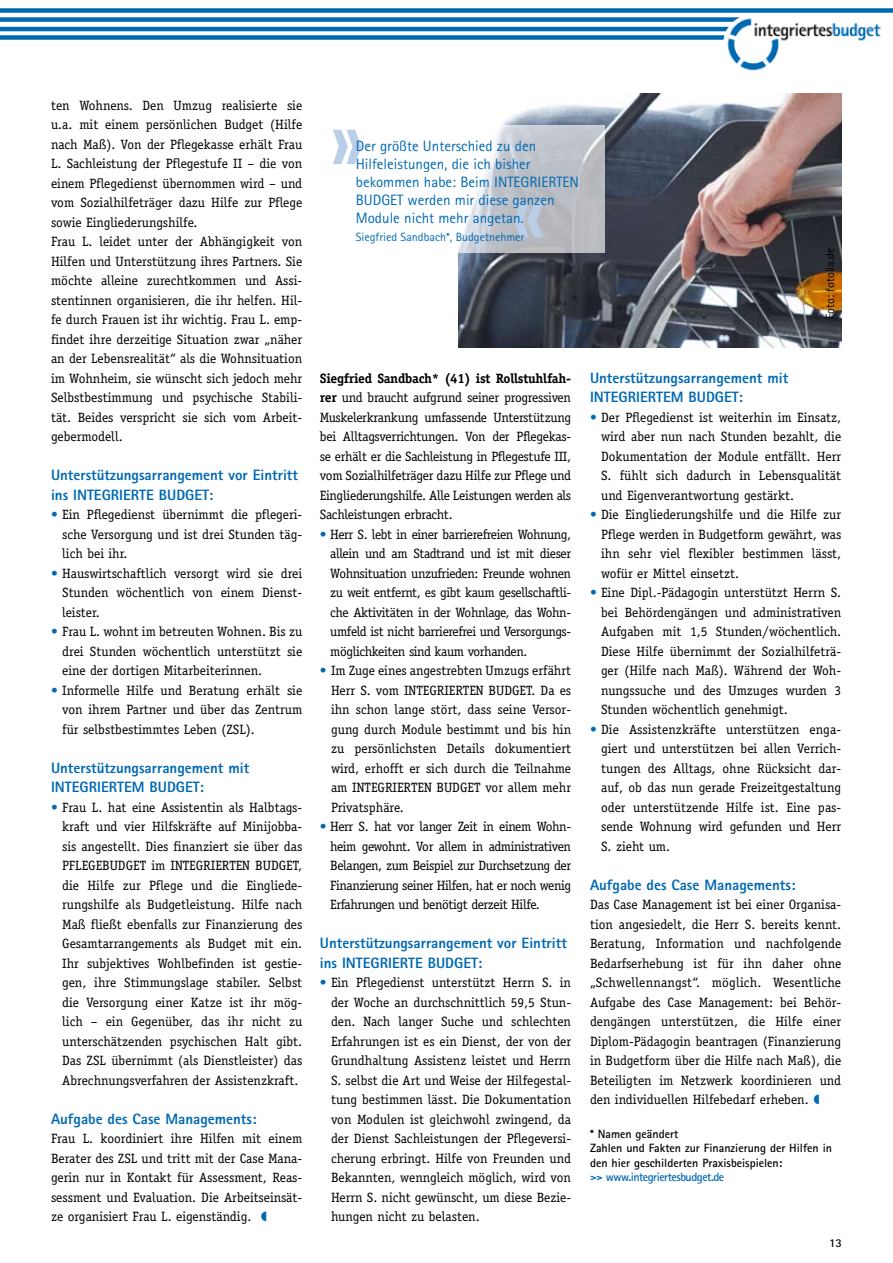
<style>
.page{position:relative;width:893px;height:1263px;background:#fff}
.page>*{position:absolute;margin:0;border:0;box-sizing:border-box;transform-origin:0 0}
.t1{font:700 90px "Rotis Sans Serif";color:#bbcee8}
.t2{font:800 15px/19.5px "Rotis Sans Serif";color:#0069b3}
.t3{font:15px/18px "Rotis Sans Serif";color:#0069b3}
.t4{font:13.5px/19.5px "Officina Serif";color:#000;text-align:justify}
.t5{font:700 12px/14.4px "Rotis Sans Serif";color:#000}
.t6{font:12px "Rotis Sans Serif";color:#0069b3}
.t7{font:12px "Rotis Sans Serif";color:#000}
.s1{color:#0069b3}
.s2{font-weight:700}
.s3{font-family:"Officina Serif";color:#0069b3}
</style>
<div class="page">
<img style="left:458px;top:94px;width:384px;height:253px">
<svg style="left:458px;top:125px;width:146px;height:127px;fill:#bec1c8"></svg>
<div style="left:0;top:8px;width:893px;height:5px;background:#0069b3"></div>
<div style="left:0;top:17px;width:893px;height:5px;background:#0069b3"></div>
<hr style="left:0;top:27px;width:893px;height:4px;background:#0069b3">
<div style="left:0;top:35px;width:893px;height:5px;background:#0069b3"></div>
<div style="left:723px;top:14px;width:61px;height:60px;background:#fff;border-radius:50%"></div>
<div style="left:745px;top:17px;width:148px;height:51px;background:#fff"></div>
<img style="left:726px;top:17px;width:155px;height:54px">
<p class="t4" style="left:51px;top:95px;width:253px;text-align:left">ten Wohnens. Den Umzug realisierte sie u.a. mit einem persönlichen Budget (Hilfe nach Maß). Von der Pflegekasse erhält Frau L. Sachleistung der Pflegestufe II – die von einem Pflegedienst übernommen wird – und vom Sozialhilfeträger dazu Hilfe zur Pflege sowie Eingliederungshilfe.<br>Frau L. leidet unter der Abhängigkeit von Hilfen und Unterstützung ihres Partners. Sie möchte alleine zurechtkommen und Assi&shy;stentinnen organisieren, die ihr helfen. Hil&shy;fe durch Frauen ist ihr wichtig. Frau L. emp&shy;findet ihre derzeitige Situation zwar „näher an der Lebensrealität“ als die Wohnsituation im Wohnheim, sie wünscht sich jedoch mehr Selbstbestimmung und psychische Stabili&shy;tät. Beides verspricht sie sich vom Arbeit&shy;gebermodell.</p>
<p class="t2" style="left:51px;top:465px;width:248px">Unterstützungsarrangement vor Eintritt ins INTEGRIERTE BUDGET:</p>
<p class="t4" style="left:62px;top:505px;width:242px;text-indent:-11px"><span class="s1">•</span> Ein Pflegedienst übernimmt die pflegeri&shy;sche Versorgung und ist drei Stunden täg&shy;lich bei ihr.</p>
<p class="t4" style="left:62px;top:563px;width:242px;text-indent:-11px"><span class="s1">•</span> Hauswirtschaftlich versorgt wird sie drei Stunden wöchentlich von einem Dienst&shy;leister.</p>
<p class="t4" style="left:62px;top:622px;width:242px;text-indent:-11px"><span class="s1">•</span> Frau L. wohnt im betreuten Wohnen. Bis zu drei Stunden wöchentlich unterstützt sie eine der dortigen Mitarbeiterinnen.</p>
<p class="t4" style="left:62px;top:680px;width:242px;text-indent:-11px"><span class="s1">•</span> Informelle Hilfe und Beratung erhält sie von ihrem Partner und über das Zentrum für selbstbestimmtes Leben (ZSL).</p>
<p class="t2" style="left:51px;top:758px;width:200px">Unterstützungsarrangement mit<br>INTEGRIERTEM BUDGET:</p>
<p class="t4" style="left:62px;top:797px;width:242px;text-indent:-11px"><span class="s1">•</span> Frau L. hat eine Assistentin als Halbtags&shy;kraft und vier Hilfskräfte auf Minijobba&shy;sis angestellt. Dies finanziert sie über das PFLEGEBUDGET im INTEGRIERTEN BUDGET, die Hilfe zur Pflege und die Eingliede&shy;rungshilfe als Budgetleistung. Hilfe nach Maß fließt ebenfalls zur Finanzierung des Gesamtarrangements als Budget mit ein.<br>Ihr subjektives Wohlbefinden ist gestie&shy;gen, ihre Stimmungslage stabiler. Selbst die Versorgung einer Katze ist ihr mög&shy;lich – ein Gegenüber, das ihr nicht zu unterschätzenden psychischen Halt gibt.<br>Das ZSL übernimmt (als Dienstleister) das Abrechnungsverfahren der Assistenzkraft.</p>
<p class="t2" style="left:51px;top:1109px;width:207px">Aufgabe des Case Managements:</p>
<p class="t4" style="left:51px;top:1129px;width:253px">Frau L. koordiniert ihre Hilfen mit einem Berater des ZSL und tritt mit der Case Mana&shy;gerin nur in Kontakt für Assessment, Reas&shy;sessment und Evaluation. Die Arbeitseinsät&shy;ze organisiert Frau L. eigenständig.</p>
<h1 class="t1" style="left:329px;top:82px;width:37px">»</h1>
<p class="t3" style="left:356px;top:137px;width:225px">Der größte Unterschied zu den<br>Hilfeleistungen, die ich bisher bekommen habe: Beim INTEGRIERTEN<br>BUDGET werden mir diese ganzen<br>Module nicht mehr angetan.</p>
<p class="t6" style="left:356px;top:230px;width:170px">Siegfried Sandbach*, Budgetnehmer</p>
<h1 class="t1" style="left:546px;top:285px;width:37px;rotate:-180deg">»</h1>
<p class="t7" style="left:823px;top:319px;width:73px;rotate:-90deg">Foto: fotolia.de</p>
<p class="t4" style="left:320px;top:368px;width:253px"><span class="s2">Siegfried Sandbach* (41) ist Rollstuhlfah&shy;rer</span> und braucht aufgrund seiner progressiven Muskelerkrankung umfassende Unterstützung bei Alltagsverrichtungen. Von der Pflegekas&shy;se erhält er die Sachleistung in Pflegestufe III, vom Sozialhilfeträger dazu Hilfe zur Pflege und Eingliederungshilfe. Alle Leistungen werden als Sachleistungen erbracht.</p>
<p class="t4" style="left:330px;top:524px;width:242px;text-indent:-10px"><span class="s1">•</span> Herr S. lebt in einer barrierefreien Wohnung, allein und am Stadtrand und ist mit dieser Wohnsituation unzufrieden: Freunde wohnen zu weit entfernt, es gibt kaum gesellschaftli&shy;che Aktivitäten in der Wohnlage, das Wohn&shy;umfeld ist nicht barrierefrei und Versorgungs&shy;möglichkeiten sind kaum vorhanden.</p>
<p class="t4" style="left:331px;top:661px;width:242px;text-indent:-11px"><span class="s1">•</span> Im Zuge eines angestrebten Umzugs erfährt Herr S. vom INTEGRIERTEN BUDGET. Da es ihn schon lange stört, dass seine Versor&shy;gung durch Module bestimmt und bis hin zu persönlichsten Details dokumentiert wird, erhofft er sich durch die Teilnahme am INTEGRIERTEN BUDGET vor allem mehr Privatsphäre.</p>
<p class="t4" style="left:330px;top:817px;width:242px;text-indent:-10px"><span class="s1">•</span> Herr S. hat vor langer Zeit in einem Wohn&shy;heim gewohnt. Vor allem in administrativen Belangen, zum Beispiel zur Durchsetzung der Finanzierung seiner Hilfen, hat er noch wenig Erfahrungen und benötigt derzeit Hilfe.</p>
<p class="t2" style="left:320px;top:933px;width:248px">Unterstützungsarrangement vor Eintritt ins INTEGRIERTE BUDGET:</p>
<p class="t4" style="left:331px;top:973px;width:242px;text-indent:-11px"><span class="s1">•</span> Ein Pflegedienst unterstützt Herrn S. in der Woche an durchschnittlich 59,5 Stun&shy;den. Nach langer Suche und schlechten Erfahrungen ist es ein Dienst, der von der Grundhaltung Assistenz leistet und Herrn S. selbst die Art und Weise der Hilfegestal&shy;tung bestimmen lässt. Die Dokumentation von Modulen ist gleichwohl zwingend, da der Dienst Sachleistungen der Pflegeversi&shy;cherung erbringt. Hilfe von Freunden und Bekannten, wenngleich möglich, wird von Herrn S. nicht gewünscht, um diese Bezie&shy;hungen nicht zu belasten.</p>
<p class="t2" style="left:590px;top:368px;width:200px">Unterstützungsarrangement mit<br>INTEGRIERTEM BUDGET:</p>
<p class="t4" style="left:601px;top:407px;width:242px;text-indent:-11px"><span class="s1">•</span> Der Pflegedienst ist weiterhin im Einsatz, wird aber nun nach Stunden bezahlt, die Dokumentation der Module entfällt. Herr S. fühlt sich dadurch in Lebensqualität und Eigenverantwortung gestärkt.</p>
<p class="t4" style="left:601px;top:505px;width:242px;text-indent:-11px"><span class="s1">•</span> Die Eingliederungshilfe und die Hilfe zur Pflege werden in Budgetform gewährt, was ihn sehr viel flexibler bestimmen lässt, wofür er Mittel einsetzt.</p>
<p class="t4" style="left:601px;top:583px;width:242px;text-indent:-11px"><span class="s1">•</span> Eine Dipl.-Pädagogin unterstützt Herrn S. bei Behördengängen und administrativen Aufgaben mit 1,5 Stunden/wöchentlich.<br>Diese Hilfe übernimmt der Sozialhilfeträ&shy;ger (Hilfe nach Maß). Während der Woh&shy;nungssuche und des Umzuges wurden 3<br>Stunden wöchentlich genehmigt.</p>
<p class="t4" style="left:601px;top:719px;width:242px;text-indent:-11px"><span class="s1">•</span> Die Assistenzkräfte unterstützen enga&shy;giert und unterstützen bei allen Verrich&shy;tungen des Alltags, ohne Rücksicht dar&shy;auf, ob das nun gerade Freizeitgestaltung oder unterstützende Hilfe ist. Eine pas&shy;sende Wohnung wird gefunden und Herr S. zieht um.</p>
<p class="t2" style="left:590px;top:875px;width:207px">Aufgabe des Case Managements:</p>
<p class="t4" style="left:590px;top:895px;width:253px">Das Case Management ist bei einer Organisa&shy;tion angesiedelt, die Herr S. bereits kennt.<br>Beratung, Information und nachfolgende Bedarfserhebung ist für ihn daher ohne „Schwellennangst“. möglich. Wesentliche Aufgabe des Case Management: bei Behör&shy;dengängen unterstützen, die Hilfe einer Diplom-Pädagogin beantragen (Finanzierung in Budgetform über die Hilfe nach Maß), die Beteiligten im Netzwerk koordinieren und den individuellen Hilfebedarf erheben.</p>
<p class="t5" style="left:590px;top:1126px;width:244px">* Namen geändert<br>Zahlen und Fakten zur Finanzierung der Hilfen in den hier geschilderten Praxisbeispielen:<br><span class="s3">&gt;&gt;</span> <span class="s1">www.integriertesbudget.de</span></p>
<p class="t5" style="left:829px;top:1235px;width:13px">13</p>
</div>
